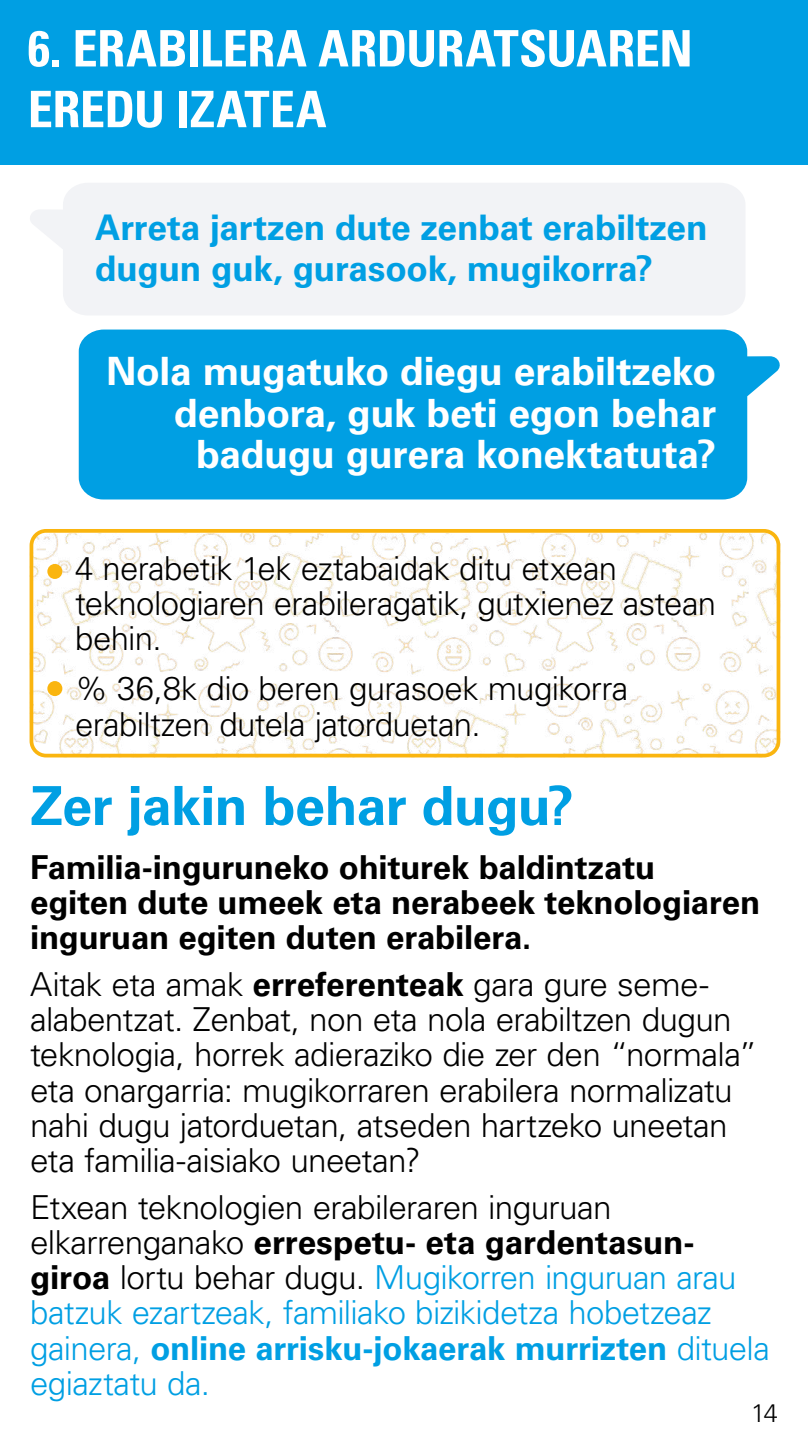
<style>
.page{position:relative;width:810px;height:1440px;background:#fff}
.page>*{position:absolute;margin:0;border:0;box-sizing:border-box;transform-origin:0 0}
.t1{font:700 54px "Univers LT Std";letter-spacing:-.015em;color:#009fe3}
.t2{font:700 condensed 50.32px/60.8px "Univers LT Std";letter-spacing:-.01em;color:#fff}
.t3{font:700 39px/41.2px "Univers LT Std";letter-spacing:-.01em;color:#fff;text-align:right}
.t4{font:700 35.25px/41.2px "Univers LT Std";letter-spacing:-.01em;color:#009fe3}
.t5{font:300 33px/35.2px "Univers LT Std";letter-spacing:-.02em;color:#000}
.t6{font:300 33px/35.2px "Univers LT Std";letter-spacing:-.02em;color:#009fe3}
.t7{font:700 33px/35.2px "Univers LT Std";letter-spacing:-.005em;color:#000}
.t8{font:300 25.5px "Univers LT Std";color:#000}
.s1{font-weight:700}
.s2{color:#000}
.s3{font-weight:700;color:#000}
</style>
<div class="page">
<img style="left:30px;top:534px;width:750px;height:223px">
<div style="left:30px;top:529px;width:750px;height:228px;border:4px solid #fab50f;border-radius:15px"></div>
<div style="left:30px;top:183px;width:715px;height:132px;background:#f2f3f6"></div>
<div style="left:79px;top:330px;width:701px;height:169px;background:#009fe3"></div>
<div style="left:47px;top:564px;width:15px;height:15px;background:#fab50f;border-radius:50%"></div>
<div style="left:47px;top:681px;width:15px;height:15px;background:#fab50f;border-radius:50%"></div>
<div style="left:0;top:0;width:808px;height:164px;background:#009fe3"></div>
<h2 class="t2" style="left:28px;top:18px;width:667px">6. ERABILERA ARDURATSUAREN<br>EREDU IZATEA</h2>
<p class="t4" style="left:95px;top:207px;width:614px">Arreta jartzen dute zenbat erabiltzen dugun guk, gurasook, mugikorra?</p>
<p class="t3" style="left:106px;top:351px;width:612px">Nola mugatuko diegu erabiltzeko denbora, guk beti egon behar badugu gurera konektatuta?</p>
<p class="t5" style="left:75px;top:550px;width:643px">4 nerabetik 1ek eztabaidak ditu etxean teknologiaren erabileragatik, gutxienez astean behin.</p>
<p class="t5" style="left:75px;top:671px;width:555px">% 36,8k dio beren gurasoek mugikorra erabiltzen dutela jatorduetan.</p>
<h1 class="t1" style="left:30px;top:774px;width:545px">Zer jakin behar dugu?</h1>
<p class="t7" style="left:30px;top:850px;width:732px">Familia-inguruneko ohiturek baldintzatu egiten dute umeek eta nerabeek teknologiaren inguruan egiten duten erabilera.</p>
<p class="t5" style="left:30px;top:967px;width:729px">Aitak eta amak <span class="s1">erreferenteak</span> gara gure seme&shy;alabentzat. Zenbat, non eta nola erabiltzen dugun teknologia, horrek adieraziko die zer den “normala” eta onargarria: mugikorraren erabilera normalizatu nahi dugu jatorduetan, atseden hartzeko uneetan eta familia-aisiako uneetan?</p>
<p class="t6" style="left:30px;top:1189px;width:741px"><span class="s2">Etxean teknologien erabileraren inguruan elkarrenganako</span> <span class="s3">errespetu- eta gardentasun&shy;giroa</span> <span class="s2">lortu behar dugu.</span> Mugikorren inguruan arau batzuk ezartzeak, familiako bizikidetza hobetzeaz gainera, <span class="s1">online arrisku-jokaerak murrizten</span> dituela egiaztatu da.</p>
<p class="t8" style="left:751px;top:1398px;width:28px">14</p>
</div>
